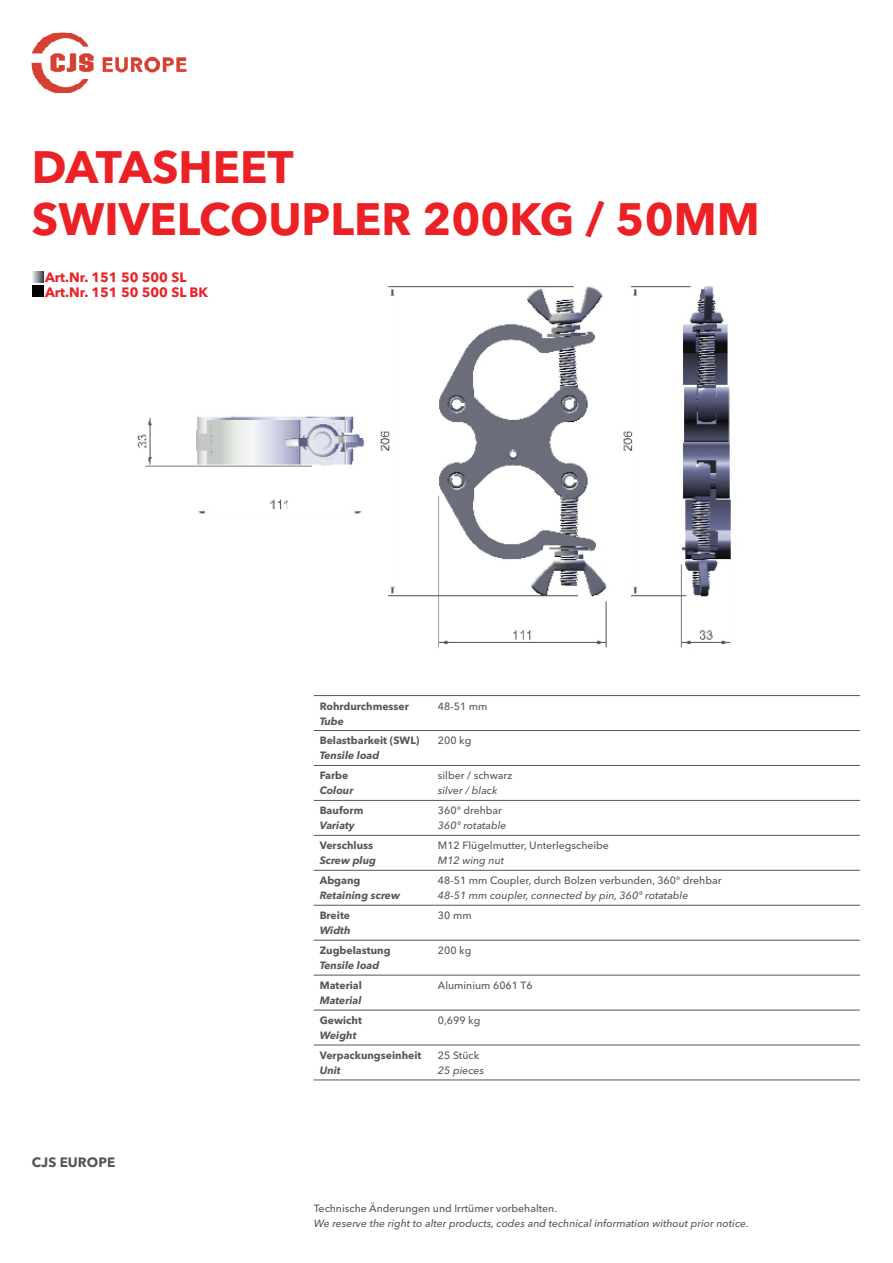
<style>
.page{position:relative;width:893px;height:1263px;background:#fff}
.page>*{position:absolute;margin:0;border:0;box-sizing:border-box;transform-origin:0 0}
.t1{font:700 45px/52.5px "Avenir Next LT Pro";color:#eb2125}
.t2{font:700 13.5px/15px "Avenir Next LT Pro";color:#eb2125}
.t3{font:700 13.5px "Avenir Next LT Pro";color:#54575c}
.t4{font:500 10.5px "Avenir Next LT Pro";color:#54575c}
.t5{font:italic 500 10.5px "Avenir Next LT Pro";color:#54575c}
.t6{font:700 10.5px "Avenir Next LT Pro";color:#54575c}
.t7{font:italic 700 10.5px "Avenir Next LT Pro";color:#54575c}
</style>
<div class="page">
<img style="left:32px;top:271px;width:829px;height:495px">
<img style="left:31px;top:32px;width:156px;height:61px">
<div style="left:32px;top:285px;width:11px;height:11px;background:#000"></div>
<svg style="left:32px;top:271px;width:11px;height:12px"></svg>
<hr style="left:314px;top:695px;width:546px;height:1px;background:#54575c">
<hr style="left:314px;top:730px;width:546px;height:1px;background:#54575c">
<hr style="left:314px;top:765px;width:546px;height:1px;background:#54575c">
<hr style="left:314px;top:800px;width:546px;height:1px;background:#54575c">
<hr style="left:314px;top:835px;width:546px;height:1px;background:#54575c">
<hr style="left:314px;top:870px;width:546px;height:1px;background:#54575c">
<hr style="left:314px;top:905px;width:546px;height:1px;background:#54575c">
<hr style="left:314px;top:940px;width:546px;height:1px;background:#54575c">
<hr style="left:314px;top:975px;width:546px;height:1px;background:#54575c">
<hr style="left:314px;top:1010px;width:546px;height:1px;background:#54575c">
<hr style="left:314px;top:1045px;width:546px;height:1px;background:#54575c">
<hr style="left:314px;top:1080px;width:546px;height:1px;background:#54575c">
<h1 class="t1" style="left:32px;top:141px;width:263px">datashee t<br>SwivelCoup</h1>
<h1 class="t1" style="left:330px;top:193px;width:431px">ler 200kg / 50mm</h1>
<p class="t2" style="left:45px;top:269px;width:164px">Art.Nr. 151 50 500 SL<br>Art.Nr. 151 50 500 SL BK</p>
<p class="t3" style="left:32px;top:1154px;width:85px">CJS EUROPE</p>
<p class="t6" style="left:320px;top:699px;width:91px">Rohrdurchmesser</p>
<p class="t7" style="left:320px;top:714px;width:26px">Tube</p>
<p class="t4" style="left:438px;top:699px;width:51px">48-51 mm</p>
<p class="t6" style="left:320px;top:734px;width:101px">Belastbarkeit (SWL)</p>
<p class="t7" style="left:320px;top:749px;width:61px">Tensile load</p>
<p class="t4" style="left:438px;top:734px;width:35px">200 kg</p>
<p class="t6" style="left:320px;top:769px;width:30px">Farbe</p>
<p class="t7" style="left:320px;top:784px;width:35px">Colour</p>
<p class="t4" style="left:438px;top:769px;width:76px">silber / schwarz</p>
<p class="t5" style="left:438px;top:784px;width:61px">silver / black</p>
<p class="t6" style="left:320px;top:804px;width:45px">Bauform</p>
<p class="t7" style="left:320px;top:819px;width:37px">Variaty</p>
<p class="t4" style="left:438px;top:804px;width:66px">360° drehbar</p>
<p class="t5" style="left:438px;top:819px;width:70px">360° rotatable</p>
<p class="t6" style="left:320px;top:839px;width:55px">Verschluss</p>
<p class="t7" style="left:320px;top:854px;width:58px">Screw plug</p>
<p class="t4" style="left:438px;top:839px;width:172px">M12 Flügelmutter, Unterlegscheibe</p>
<p class="t5" style="left:438px;top:854px;width:68px">M12 wing nut</p>
<p class="t6" style="left:320px;top:874px;width:42px">Abgang</p>
<p class="t7" style="left:320px;top:889px;width:82px">Retaining screw</p>
<p class="t4" style="left:438px;top:874px;width:285px">48-51 mm Coupler, durch Bolzen verbunden, 360° drehbar</p>
<p class="t5" style="left:438px;top:889px;width:252px">48-51 mm coupler, connected by pin, 360° rotatable</p>
<p class="t6" style="left:320px;top:909px;width:32px">Breite</p>
<p class="t7" style="left:320px;top:924px;width:32px">Width</p>
<p class="t4" style="left:438px;top:909px;width:35px">30 mm</p>
<p class="t6" style="left:320px;top:944px;width:72px">Zugbelastung</p>
<p class="t7" style="left:320px;top:959px;width:61px">Tensile load</p>
<p class="t4" style="left:438px;top:944px;width:35px">200 kg</p>
<p class="t6" style="left:320px;top:979px;width:44px">Material</p>
<p class="t7" style="left:320px;top:994px;width:43px">Material</p>
<p class="t4" style="left:438px;top:979px;width:96px">Aluminium 6061 T6</p>
<p class="t6" style="left:320px;top:1014px;width:44px">Gewicht</p>
<p class="t7" style="left:320px;top:1029px;width:38px">Weight</p>
<p class="t4" style="left:438px;top:1014px;width:44px">0,699 kg</p>
<p class="t6" style="left:320px;top:1049px;width:103px">Verpackungseinheit</p>
<p class="t7" style="left:320px;top:1064px;width:23px">Unit</p>
<p class="t4" style="left:438px;top:1049px;width:43px">25 Stück</p>
<p class="t5" style="left:438px;top:1064px;width:48px">25 pieces</p>
<p class="t4" style="left:314px;top:1202px;width:245px">Technische Änderungen und Irrtümer vorbehalten.</p>
<p class="t5" style="left:314px;top:1217px;width:437px">We reserve the right to alter products, codes and technical information without prior notice.</p>
</div>
